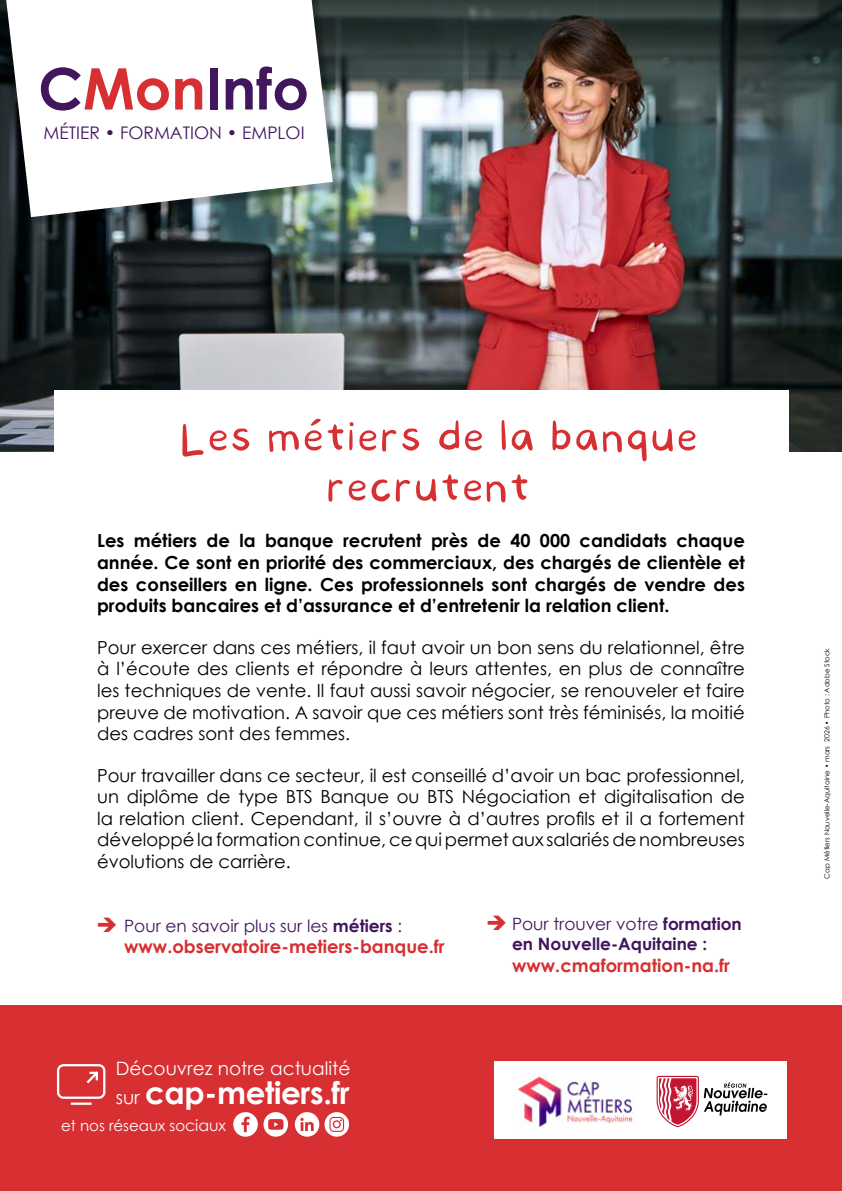
<style>
.page{position:relative;width:842px;height:1191px;background:#fff}
.page>*{position:absolute;margin:0;border:0;box-sizing:border-box;transform-origin:0 0}
.t1{font:700 57.4px "Century Gothic";color:#42165d}
.t2{font:56px/50px "Sunny";color:#d72f32;text-align:center}
.t3{font:700 30.8px "Century Gothic";letter-spacing:-.01em;color:#fff}
.t4{font:18.5px "Century Gothic";color:#fff}
.t5{font:18px/21.6px "Century Gothic";color:#000;text-align:justify}
.t6{font:700 18px/21.6px "Century Gothic";color:#000;text-align:justify}
.t7{font:700 18px "Century Gothic";color:#d72f32}
.t8{font:17.3px "Century Gothic";color:#42165d}
.t9{font:700 17px/20.4px "Century Gothic";color:#42165d;text-align:center}
.t10{font:17px "Century Gothic";color:#42165d}
.t11{font:15px "Century Gothic";color:#fff}
.t12{font:7px "Century Gothic";color:#000}
.s1{color:#d72f32}
.s2{font-weight:700}
.s3{font-weight:400;font-size:18.5px}
.s4{font-size:15.6px}
.s5{font-weight:400}
</style>
<div class="page">
<img style="left:0;top:0;width:842px;height:452px">
<div style="left:0;top:0;width:342px;height:226px;background:#000;opacity:.3"></div>
<svg style="left:6px;top:0;width:327px;height:217px"></svg>
<div style="left:0;top:1005px;width:842px;height:186px;background:#d72f32"></div>
<div style="left:495px;top:1061px;width:292px;height:77px;background:#fff"></div>
<img style="left:518px;top:1076px;width:116px;height:51px">
<svg style="left:657px;top:1075px;width:110px;height:52px"></svg>
<div style="left:54px;top:390px;width:734px;height:117px;background:#fff"></div>
<svg style="left:311px;top:419px;width:10px;height:7px"></svg>
<svg style="left:57px;top:1064px;width:49px;height:41px"></svg>
<svg style="left:295px;top:1112px;width:54px;height:24px"></svg>
<svg style="left:233px;top:1112px;width:55px;height:24px"></svg>
<h1 class="t1" style="left:38px;top:45px;width:272px">C<span class="s1">Mon</span>Info</h1>
<p class="t8" style="left:44px;top:121px;width:263px">MÉTIER • FORMATION • EMPLOI</p>
<h2 class="t2" style="left:180px;top:417px;width:520px">Les metiers de la banque recrutent</h2>
<p class="t6" style="left:97px;top:529px;width:649px">Les métiers de la banque recrutent près de 40 000 candidats chaque année. Ce sont en priorité des commerciaux, des chargés de clientèle et des conseillers en ligne. Ces professionnels sont chargés de vendre des produits bancaires et d’assurance et d’entretenir la relation client.</p>
<p class="t5" style="left:97px;top:636px;width:649px">Pour exercer dans ces métiers, il faut avoir un bon sens du relationnel, être à l’écoute des clients et répondre à leurs attentes, en plus de connaître les techniques de vente. Il faut aussi savoir négocier, se renouveler et faire preuve de motivation. A savoir que ces métiers sont très féminisés, la moitié des cadres sont des femmes.</p>
<p class="t5" style="left:97px;top:764px;width:649px">Pour travailler dans ce secteur, il est conseillé d’avoir un bac professionnel, un diplôme de type BTS Banque ou BTS Négociation et digitalisation de la relation client. Cependant, il s’ouvre à d’autres profils et il a fortement développé la formation continue, ce qui permet aux salariés de nombreuses évolutions de carrière.</p>
<p class="t10" style="left:96px;top:913px;width:307px"><span class="s1">➔</span> Pour en savoir plus sur les <span class="s2">métiers</span> :</p>
<p class="t7" style="left:124px;top:933px;width:322px">www.observatoire-metiers-banque.fr</p>
<p class="t4" style="left:116px;top:1055px;width:236px">Découvrez notre actualité</p>
<h3 class="t3" style="left:116px;top:1069px;width:235px"><span class="s3">sur</span> cap-metiers.fr</h3>
<p class="t11" style="left:61px;top:1114px;width:166px">et nos réseaux so<span class="s4">ciaux</span></p>
<p class="t9" style="left:486px;top:912px;width:257px"><span class="s1">➔</span> <span class="s5">Pour trouver votre</span> formation en Nouvelle-Aquitaine :</p>
<p class="t7" style="left:512px;top:951px;width:219px">www.cmaformation-na.fr</p>
<p class="t12" style="left:822px;top:878px;width:232px;rotate:-90deg">Cap Métiers Nouvelle-Aquitaine • mars 2026 • Photo : Adobe Stock</p>
</div>
